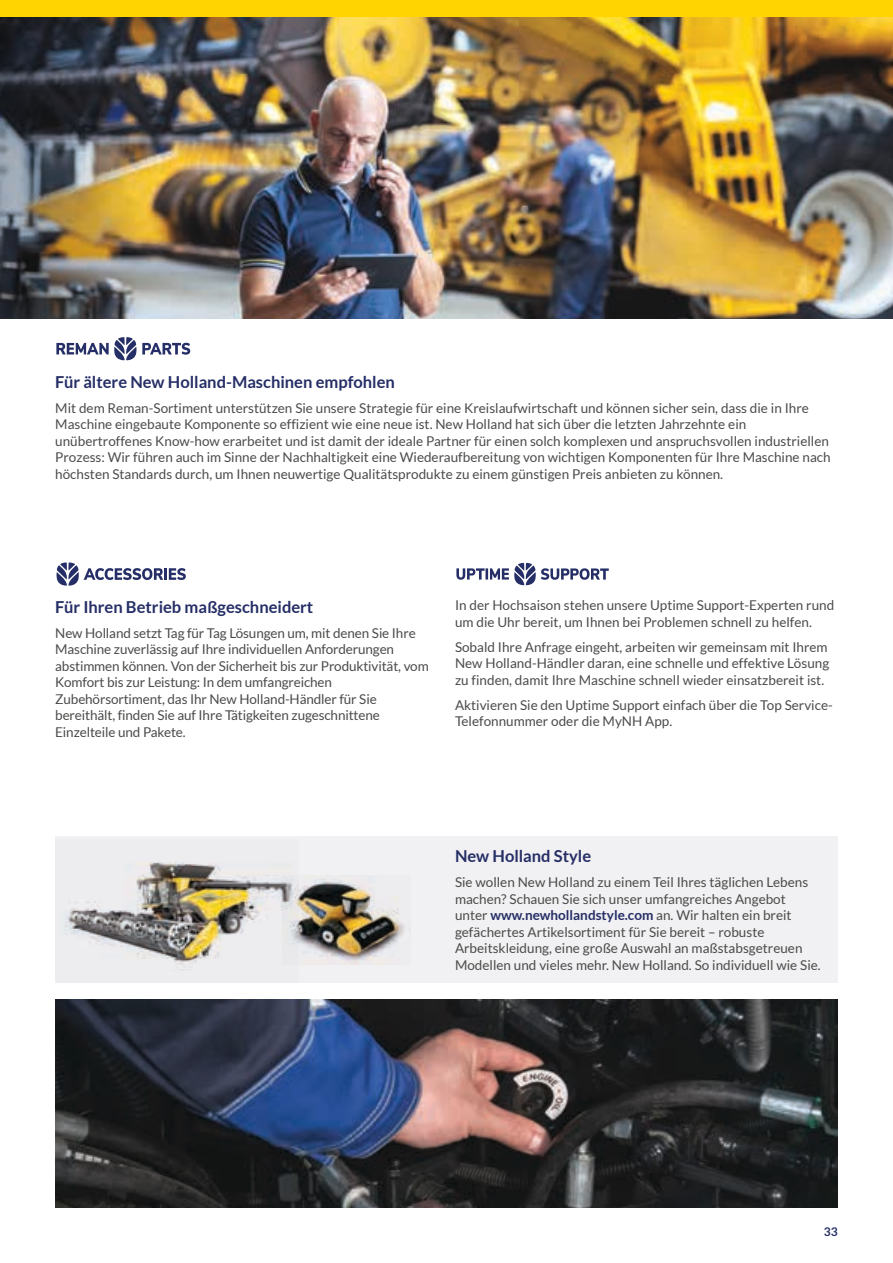
<style>
.page{position:relative;width:893px;height:1263px;background:#fff}
.page>*{position:absolute;margin:0;border:0;box-sizing:border-box;transform-origin:0 0}
.t1{font:700 16.5px "Lato";color:#252e66}
.t2{font:13.5px/16.5px "Lato";color:#4b4b4a}
.t3{font:700 12px "Lato";color:#252e66}
.s1{font-weight:700;color:#252e66}
</style>
<div class="page">
<img style="left:149px;top:17px;width:744px;height:302px">
<img style="left:0;top:17px;width:149px;height:302px">
<svg style="left:56px;top:337px;width:134px;height:23px"></svg>
<svg style="left:56px;top:562px;width:130px;height:24px"></svg>
<svg style="left:456px;top:563px;width:153px;height:22px"></svg>
<div style="left:55px;top:836px;width:783px;height:146px;background:#f1f0f2"></div>
<img style="left:312px;top:875px;width:98px;height:90px">
<img style="left:298px;top:884px;width:99px;height:70px">
<img style="left:64px;top:862px;width:234px;height:109px">
<img style="left:84px;top:862px;width:72px;height:53px">
<img style="left:55px;top:999px;width:783px;height:209px">
<div style="left:0;top:0;width:893px;height:17px;background:#ffd400"></div>
<p class="t1" style="left:55px;top:372px;width:341px">Für ältere New Holland-Maschinen empfohlen</p>
<p class="t2" style="left:55px;top:399px;width:777px">Mit dem Reman-Sortiment unterstützen Sie unsere Strategie für eine Kreislaufwirtschaft und können sicher sein, dass die in Ihre Maschine eingebaute Komponente so effizient wie eine neue ist. New Holland hat sich über die letzten Jahrzehnte ein unübertroffenes Know-how erarbeitet und ist damit der ideale Partner für einen solch komplexen und anspruchsvollen industriellen Prozess: Wir führen auch im Sinne der Nachhaltigkeit eine Wiederaufbereitung von wichtigen Komponenten für Ihre Maschine nach höchsten Standards durch, um Ihnen neuwertige Qualitätsprodukte zu einem günstigen Preis anbieten zu können.</p>
<p class="t1" style="left:55px;top:597px;width:260px">Für Ihren Betrieb maßgeschneidert</p>
<p class="t2" style="left:55px;top:625px;width:375px">New Holland setzt Tag für Tag Lösungen um, mit denen Sie Ihre Maschine zuverlässig auf Ihre individuellen Anforderungen abstimmen können. Von der Sicherheit bis zur Produktivität, vom Komfort bis zur Leistung: In dem umfangreichen Zubehörsortiment, das Ihr New Holland-Händler für Sie bereithält, finden Sie auf Ihre Tätigkeiten zugeschnittene Einzelteile und Pakete.</p>
<p class="t2" style="left:455px;top:597px;width:381px">In der Hochsaison stehen unsere Uptime Support-Experten rund um die Uhr bereit, um Ihnen bei Problemen schnell zu helfen.</p>
<p class="t2" style="left:455px;top:639px;width:376px;text-align:justify">Sobald Ihre Anfrage eingeht, arbeiten wir gemeinsam mit Ihrem New Holland-Händler daran, eine schnelle und effektive Lösung zu finden, damit Ihre Maschine schnell wieder einsatzbereit ist.</p>
<p class="t2" style="left:455px;top:697px;width:379px">Aktivieren Sie den Uptime Support einfach über die Top Service-<br>Telefonnummer oder die MyNH App.</p>
<p class="t1" style="left:455px;top:847px;width:138px">New Holland Style</p>
<p class="t2" style="left:455px;top:874px;width:367px">Sie wollen New Holland zu einem Teil Ihres täglichen Lebens machen? Schauen Sie sich unser umfangreiches Angebot unter <span class="s1">www.newhollandstyle.com</span> an. Wir halten ein breit gefächertes Artikelsortiment für Sie bereit – robuste Arbeitskleidung, eine große Auswahl an maßstabsgetreuen Modellen und vieles mehr. New Holland. So individuell wie Sie.</p>
<p class="t3" style="left:824px;top:1224px;width:15px">33</p>
</div>
